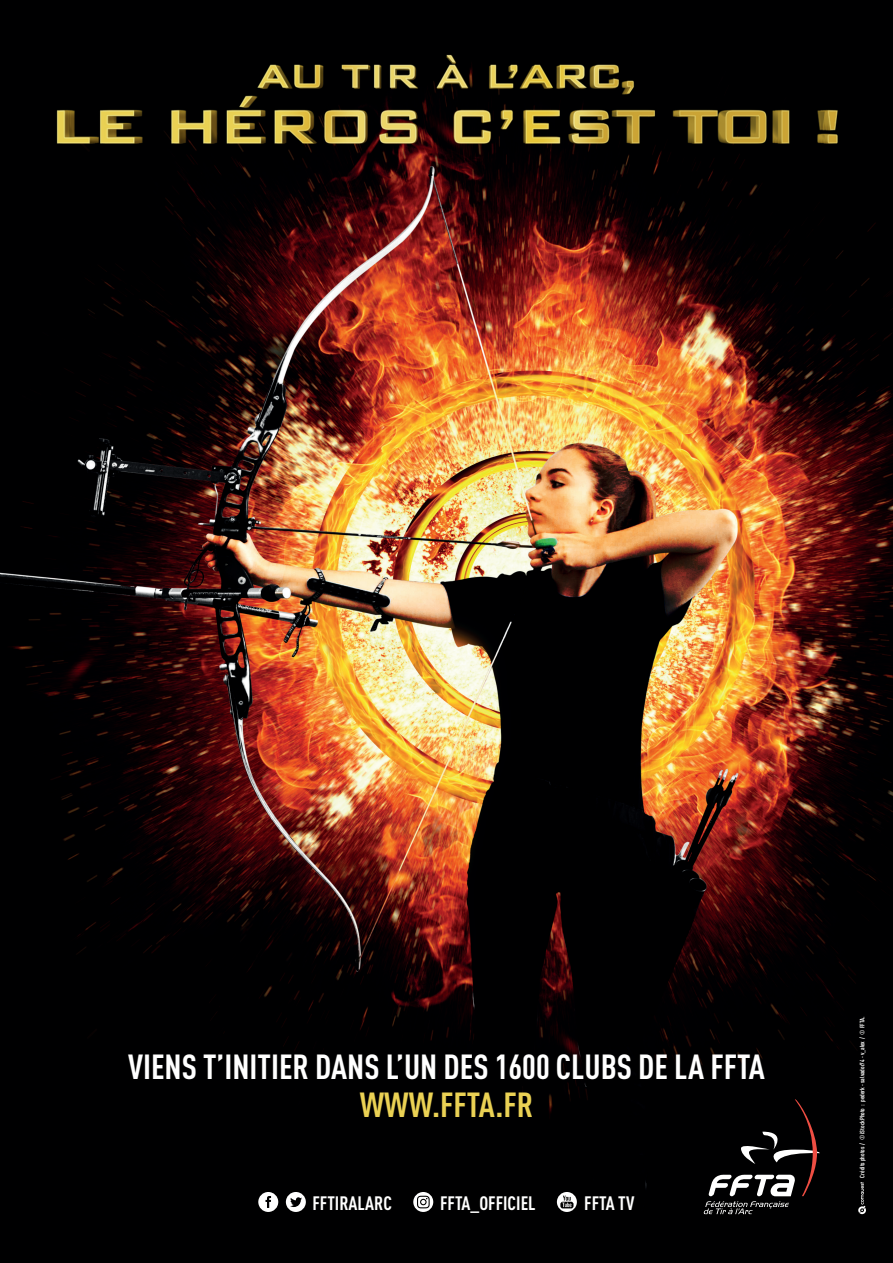
<style>
.page{position:relative;width:893px;height:1263px;background:#fff}
.page>*{position:absolute;margin:0;border:0;box-sizing:border-box;transform-origin:0 0}
.t1{font:700 34.35px "DIN Cond";color:#fff}
.t2{font:700 34.35px "DIN Cond";color:#ead154}
.t3{font:700 19.2px "DIN Cond";color:#fff}
.t4{font:700 6.38px "DIN Cond";color:#fff}
</style>
<div class="page">
<img style="left:0;top:0;width:893px;height:1263px">
<svg style="left:858px;top:1182px;width:8px;height:32px"></svg>
<svg style="left:704px;top:1099px;width:116px;height:115px;background:#221f1f"></svg>
<svg style="left:258px;top:1192px;width:20px;height:20px"></svg>
<svg style="left:286px;top:1192px;width:20px;height:20px"></svg>
<svg style="left:557px;top:1192px;width:20px;height:20px"></svg>
<svg style="left:413px;top:1192px;width:20px;height:20px"></svg>
<h1 class="t1" style="left:128px;top:1046px;width:638px">VIENS T’INITIER DANS L’UN DES 1600 CLUBS DE LA FFTA</h1>
<h1 class="t2" style="left:360px;top:1083px;width:175px">WWW.FFTA.FR</h1>
<h2 class="t3" style="left:312px;top:1191px;width:81px">FFTIRALARC</h2>
<h2 class="t3" style="left:440px;top:1191px;width:97px">FFTA_OFFICIEL</h2>
<h2 class="t3" style="left:584px;top:1191px;width:52px">FFTA TV</h2>
<p class="t4" style="left:858px;top:1177px;width:163px;rotate:-90deg">Crédits photos / © iStockPhoto : pederk - salvador74 - v_alex / © FFTA.</p>
</div>
